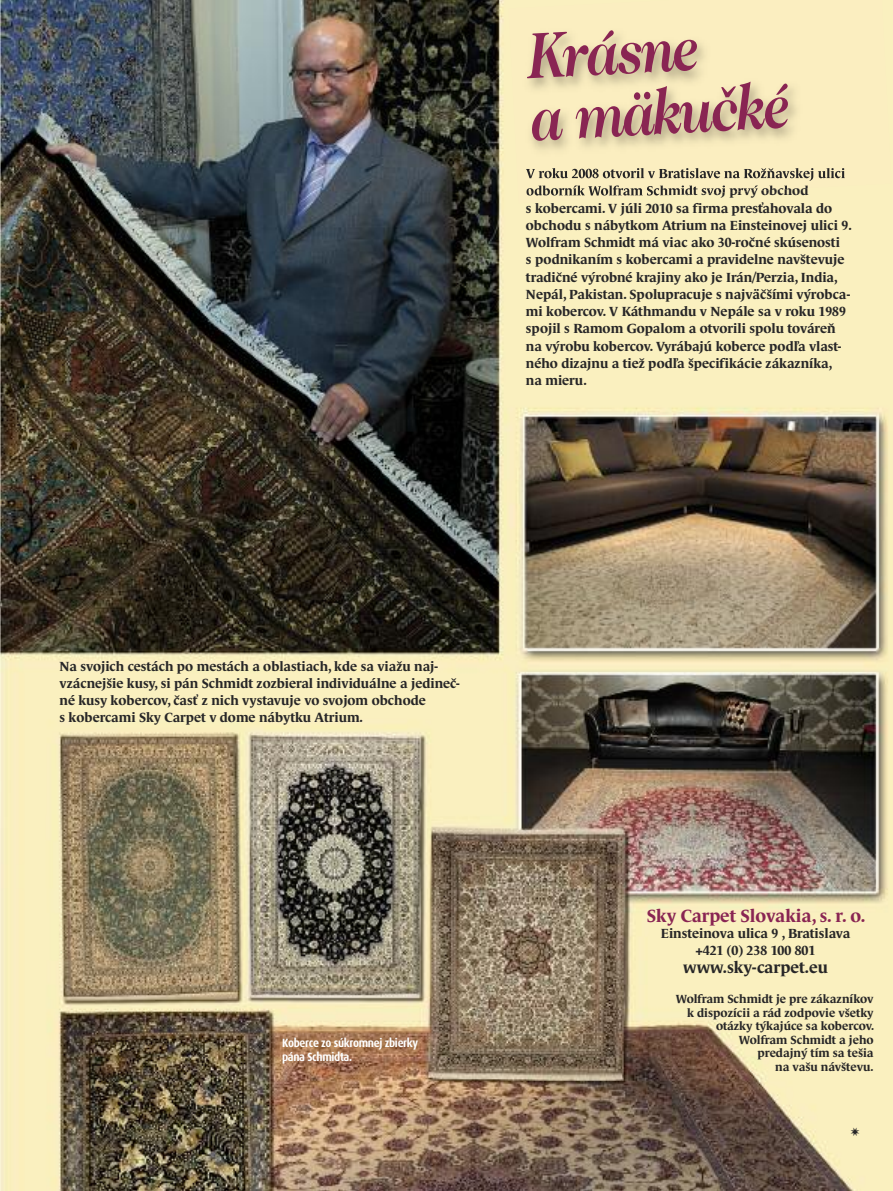
<style>
.page{position:relative;width:893px;height:1191px;background:#fff}
.page>*{position:absolute;margin:0;border:0;box-sizing:border-box;transform-origin:0 0}
.t1{font:italic 700 65.85px/62.2px "ITC Caslon 224 LT";color:#892553;scale:.85 1}
.t2{font:700 18px "Le Monde Journal CE";color:#892553}
.t3{font:700 16.5px "Le Monde Journal CE";color:#272627}
.t4{font:700 13.5px/17.2px "Le Monde Journal CE";color:#272627}
.t5{font:700 12px/13.5px "Le Monde Journal CE";color:#272627;text-align:right}
.t6{font:700 12px/13.5px "Dax CE";letter-spacing:-.03em;color:#fff;scale:.9 1}
</style>
<div class="page">
<img style="left:0;top:0;width:893px;height:1191px">
<img style="left:508px;top:0;width:384px;height:203px">
<img style="left:526px;top:168px;width:96px;height:10px">
<img style="left:526px;top:185px;width:87px;height:10px">
<svg style="left:851px;top:1128px;width:8px;height:8px"></svg>
<h1 class="t1" style="left:526px;top:24px;width:307px;rotate:-3deg">Krásne<br>a mäkučké</h1>
<p class="t4" style="left:526px;top:201px;width:327px">s kobercami. V júli 2010 sa firma presťahovala do obchodu s nábytkom Atrium na Einsteinovej ulici 9.<br>Wolfram Schmidt má viac ako 30-ročné skúsenosti<br>s podnikaním s kobercami a pravidelne navštevuje tradičné výrobné krajiny ako je Irán/Perzia, India, Nepál, Pakistan. Spolupracuje s najväčšími výrobca&shy;mi kobercov. V Káthmandu v Nepále sa v roku 1989 spojil s Ramom Gopalom a otvorili spolu továreň na výrobu kobercov. Vyrábajú koberce podľa vlast&shy;ného dizajnu a tiež podľa špecifikácie zákazníka,<br>na mieru.</p>
<p class="t4" style="left:60px;top:659px;width:401px">Na svojich cestách po mestách a oblastiach, kde sa viažu naj&shy;vzácnejšie kusy, si pán Schmidt zozbieral individuálne a jedineč&shy;né kusy kobercov, časť z nich vystavuje vo svojom obchode<br>s kobercami Sky Carpet v dome nábytku Atrium.</p>
<p class="t6" style="left:282px;top:1036px;width:153px">Koberce zo súkromnej zbierky pána Schmidta.</p>
<h2 class="t2" style="left:647px;top:909px;width:220px">Sky Carpet Slovakia, s. r. o.</h2>
<p class="t4" style="left:661px;top:927px;width:191px;line-height:16.5px;text-align:center">Einsteinova ulica 9 , Bratislava +421 (0) 238 100 801</p>
<p class="t3" style="left:683px;top:961px;width:146px">www.sky-carpet.eu</p>
<p class="t5" style="left:676px;top:993px;width:200px">Wolfram Schmidt je pre zákazníkov k dispozícii a rád zodpovie všetky otázky týkajúce sa kobercov.<br>Wolfram Schmidt a jeho<br>predajný tím sa tešia<br>na vašu návštevu.</p>
</div>
